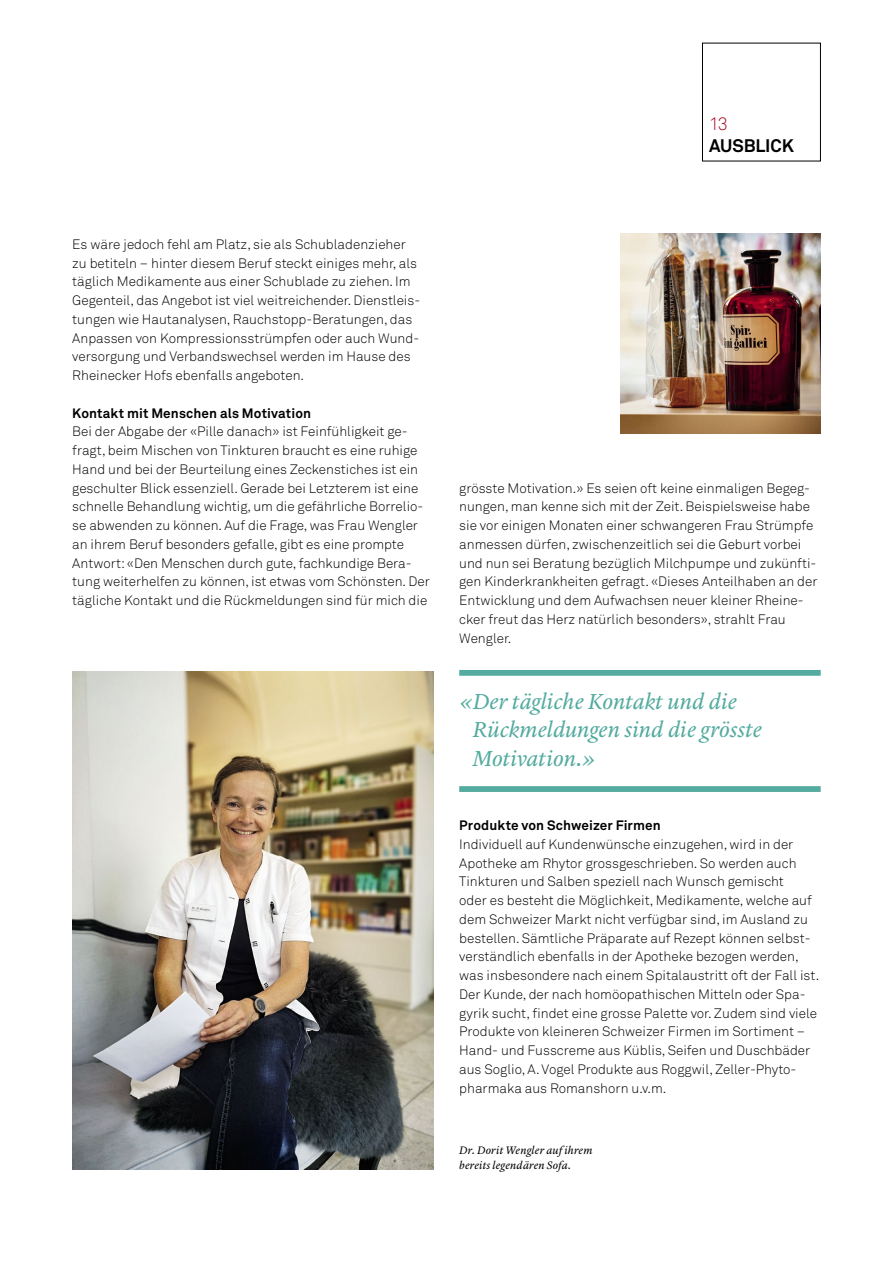
<style>
.page{position:relative;width:893px;height:1263px;background:#fff}
.page>*{position:absolute;margin:0;border:0;box-sizing:border-box;transform-origin:0 0}
.t1{font:italic 22.5px/28.5px "Lyon Text";letter-spacing:-.005em;color:#54ab9f}
.t2{font:700 18px "Akkurat Pro";letter-spacing:-.005em;color:#000}
.t3{font:300 18px "Akkurat Pro";color:#aa0b2a}
.t4{font:300 13.5px/18.8px "Akkurat Pro";color:#000}
.t5{font:700 13.5px "Akkurat Pro";letter-spacing:.01em;color:#000}
.t6{font:italic 11.25px/15px "Lyon Text";letter-spacing:.015em;color:#000}
</style>
<div class="page">
<div style="left:702px;top:43px;width:119px;height:118px;border:1px solid #000"></div>
<div style="left:459px;top:670px;width:362px;height:6px;background:#54ab9f"></div>
<div style="left:459px;top:786px;width:362px;height:6px;background:#54ab9f"></div>
<img style="left:72px;top:672px;width:362px;height:497px">
<img style="left:621px;top:234px;width:200px;height:199px">
<h2 class="t3" style="left:709px;top:113px;width:21px">13</h2>
<h2 class="t2" style="left:709px;top:135px;width:86px">AUSBLICK</h2>
<p class="t4" style="left:72px;top:235px;width:349px">Es wäre jedoch fehl am Platz, sie als Schubladenzieher zu betiteln – hinter diesem Beruf steckt einiges mehr, als täglich Medikamente aus einer Schublade zu ziehen. Im Gegenteil, das Angebot ist viel weitreichender. Dienstleis&shy;tungen wie Hautanalysen, Rauchstopp-Beratungen, das Anpassen von Kompressionsstrümpfen oder auch Wund&shy;versorgung und Verbandswechsel werden im Hause des Rheinecker Hofs ebenfalls angeboten.</p>
<p class="t5" style="left:72px;top:404px;width:240px">Kontakt mit Menschen als Motivation</p>
<p class="t4" style="left:72px;top:422px;width:359px">Bei der Abgabe der «Pille danach» ist Feinfühligkeit ge&shy;fragt, beim Mischen von Tinkturen braucht es eine ruhige Hand und bei der Beurteilung eines Zeckenstiches ist ein geschulter Blick essenziell. Gerade bei Letzterem ist eine schnelle Behandlung wichtig, um die gefährliche Borrelio&shy;se abwenden zu können. Auf die Frage, was Frau Wengler an ihrem Beruf besonders gefalle, gibt es eine prompte Antwort: «Den Menschen durch gute, fachkundige Bera&shy;tung weiterhelfen zu können, ist etwas vom Schönsten. Der tägliche Kontakt und die Rückmeldungen sind für mich die</p>
<p class="t4" style="left:459px;top:479px;width:360px">grösste Motivation.» Es seien oft keine einmaligen Begeg&shy;nungen, man kenne sich mit der Zeit. Beispielsweise habe sie vor einigen Monaten einer schwangeren Frau Strümpfe anmessen dürfen, zwischenzeitlich sei die Geburt vorbei und nun sei Beratung bezüglich Milchpumpe und zukünfti&shy;gen Kinderkrankheiten gefragt. «Dieses Anteilhaben an der Entwicklung und dem Aufwachsen neuer kleiner Rheine&shy;cker freut das Herz natürlich besonders», strahlt Frau Wengler.</p>
<h1 class="t1" style="left:473px;top:685px;width:291px;text-indent:-14px">«Der tägliche Kontakt und die<br>Rückmeldungen sind die grösste<br>Motivation.»</h1>
<p class="t5" style="left:459px;top:817px;width:203px">Produkte von Schweizer Firmen</p>
<p class="t4" style="left:459px;top:835px;width:361px">Individuell auf Kundenwünsche einzugehen, wird in der Apotheke am Rhytor grossgeschrieben. So werden auch Tinkturen und Salben speziell nach Wunsch gemischt<br>oder es besteht die Möglichkeit, Medikamente, welche auf dem Schweizer Markt nicht verfügbar sind, im Ausland zu bestellen. Sämtliche Präparate auf Rezept können selbst&shy;verständlich ebenfalls in der Apotheke bezogen werden, was insbesondere nach einem Spitalaustritt oft der Fall ist.<br>Der Kunde, der nach homöopathischen Mitteln oder Spa&shy;gyrik sucht, findet eine grosse Palette vor. Zudem sind viele Produkte von kleineren Schweizer Firmen im Sortiment – Hand- und Fusscreme aus Küblis, Seifen und Duschbäder aus Soglio, A. Vogel Produkte aus Roggwil, Zeller-Phyto&shy;pharmaka aus Romanshorn u.v.m.</p>
<p class="t6" style="left:459px;top:1142px;width:135px">Dr. Dorit Wengler auf ihrem bereits legendären Sofa.</p>
</div>
